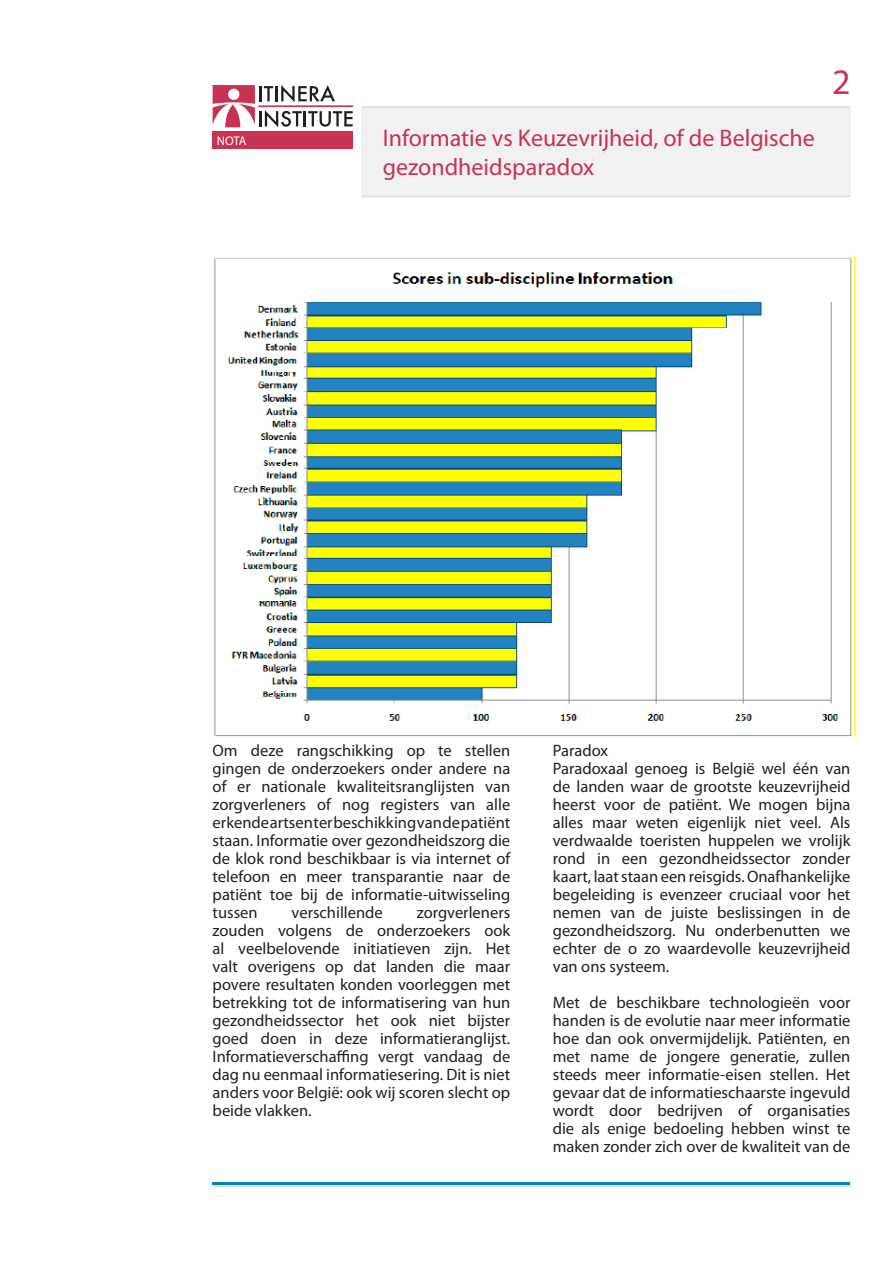
<style>
.page{position:relative;width:893px;height:1263px;background:#fff}
.page>*{position:absolute;margin:0;border:0;box-sizing:border-box;transform-origin:0 0}
.t1{font:36px "Myriad Pro";color:#c93252}
.t2{font:24px/28.8px "Myriad Pro";color:#c93252}
.t3{font:16.5px/18px "Myriad Pro";color:#221f1f;text-align:justify}
.t4{font:12.6px "Myriad Pro";color:#fff}
</style>
<div class="page">
<div style="left:361px;top:107px;width:489px;height:89px;background:#f1f1f2"></div>
<hr style="left:361px;top:106px;width:489px;height:2px;background:#dbdcde">
<hr style="left:361px;top:196px;width:489px;height:1px;background:#dbdcde">
<img style="left:214px;top:258px;width:638px;height:479px">
<svg style="left:213px;top:85px;width:140px;height:42px"></svg>
<hr style="left:259px;top:106px;width:94px;height:1px;background:#c93252">
<div style="left:213px;top:132px;width:140px;height:17px;background:#c93252"></div>
<hr style="left:213px;top:1182px;width:637px;height:2px;background:#0082bf">
<hr style="left:213px;top:1185px;width:637px;height:1px;background:#dbdcde">
<p class="t4" style="left:217px;top:136px;width:31px">NOTA</p>
<h2 class="t2" style="left:383px;top:126px;width:434px">Informatie vs Keuzevrijheid, of de Belgische gezondheidsparadox</h2>
<h1 class="t1" style="left:832px;top:68px;width:20px">2</h1>
<p class="t3" style="left:213px;top:743px;width:299px">Om deze rangschikking op te stellen gingen de onderzoekers onder andere na of er nationale kwaliteitsranglijsten van zorgverleners of nog registers van alle erkende artsen ter beschikking van de patiënt staan. Informatie over gezondheidszorg die de klok rond beschikbaar is via internet of telefoon en meer transparantie naar de patiënt toe bij de informatie-uitwisseling tussen</p>
<p class="t3" style="left:213px;top:905px;width:299px;text-indent:204px">zorgverleners zouden volgens de onderzoekers ook al veelbelovende initiatieven zijn. Het valt overigens op dat landen die maar povere resultaten konden voorleggen met betrekking tot de informatisering van hun gezondheidssector het ook niet bijster goed doen in deze informatieranglijst.<br>Informatieverschaffing vergt vandaag de dag nu eenmaal informatiesering. Dit is niet anders voor België: ook wij scoren slecht op beide vlakken.</p>
<p class="t3" style="left:292px;top:905px;width:93px">verschillende</p>
<p class="t3" style="left:553px;top:743px;width:299px;text-align:left">Paradox<br>Paradoxaal genoeg is België wel één van de landen waar de grootste keuzevrijheid heerst voor de patiënt. We mogen bijna alles maar weten eigenlijk niet veel. Als verdwaalde toeristen huppelen we vrolijk rond in een gezondheidssector zonder kaart, laat staan een reisgids. Onafhankelijke begeleiding is evenzeer cruciaal voor het nemen van de juiste beslissingen in de gezondheidszorg. Nu onderbenutten we echter de o zo waardevolle keuzevrijheid van ons systeem.</p>
<p class="t3" style="left:553px;top:995px;width:299px">Met de beschikbare technologieën voor handen is de evolutie naar meer informatie hoe dan ook onvermijdelijk. Patiënten, en met name de jongere generatie, zullen steeds meer informatie-eisen stellen. Het gevaar dat de informatieschaarste ingevuld wordt door bedrijven of organisaties die als enige bedoeling hebben winst te maken zonder zich over de kwaliteit van de</p>
</div>
